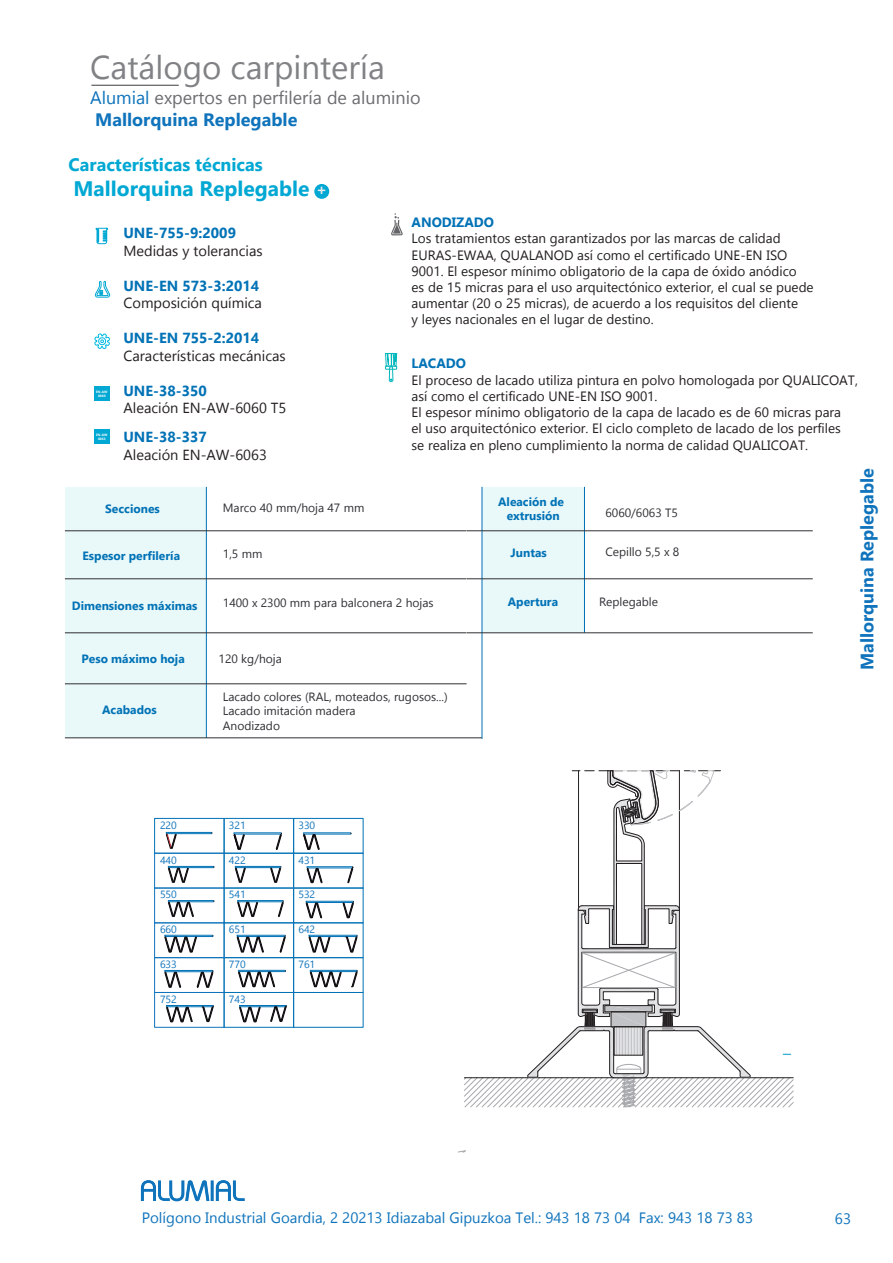
<style>
.page{position:relative;width:893px;height:1263px;background:#fff}
.page>*{position:absolute;margin:0;border:0;box-sizing:border-box;transform-origin:0 0}
.t1{font:33px "Gadugi";color:#808285}
.t2{font:700 21px "Gadugi";color:#00a8d3}
.t3{font:18px/21.6px "Gadugi";color:#6c6d70}
.t4{font:700 18px "Gadugi";color:#00a8d3}
.t5{font:700 18px "Gadugi";color:#1074bc}
.t6{font:15px "Gadugi";color:#1074bc}
.t7{font:14.55px "Gadugi";color:#231f20}
.t8{font:700 14.55px "Gadugi";color:#0072b6}
.t9{font:13.5px/16.2px "Gadugi";color:#231f20}
.t10{font:700 13.5px "Gadugi";color:#0072b6}
.t11{font:12px/14.4px "Gadugi";color:#302f34}
.t12{font:700 12px/14.4px "Gadugi";color:#0072b6;text-align:center}
.t13{font:10.5px "Gadugi";color:#1074bc}
.t14{font:700 3.3px/3.9px "Gadugi";color:#fff;text-align:center}
.s1{color:#1074bc}
.s2{font-weight:700;color:#1074bc}
.s3{font-size:15.6px;color:#eceaea}
</style>
<div class="page">
<hr style="left:91px;top:85px;width:88px;height:1px;background:#3e3e3f">
<svg style="left:140px;top:1180px;width:105px;height:22px"></svg>
<div style="left:314px;top:184px;width:15px;height:15px;background:#00a8d3;border-radius:50%"></div>
<div style="left:65px;top:487px;width:141px;height:251px;background:#e9f8f9"></div>
<div style="left:482px;top:487px;width:102px;height:146px;background:#e9f8f9"></div>
<hr style="left:206px;top:487px;width:1px;height:251px;background:#0072b6">
<hr style="left:65px;top:530px;width:402px;height:1px;background:#302f34">
<hr style="left:65px;top:578px;width:402px;height:1px;background:#302f34">
<hr style="left:65px;top:632px;width:402px;height:1px;background:#302f34">
<hr style="left:65px;top:683px;width:402px;height:1px;background:#302f34">
<hr style="left:65px;top:737px;width:417px;height:1px;background:#302f34">
<hr style="left:584px;top:487px;width:1px;height:146px;background:#0072b6">
<hr style="left:482px;top:487px;width:1px;height:252px;background:#0072b6">
<hr style="left:467px;top:530px;width:346px;height:1px;background:#302f34">
<hr style="left:467px;top:578px;width:346px;height:1px;background:#302f34">
<hr style="left:467px;top:632px;width:346px;height:1px;background:#302f34">
<svg style="left:96px;top:227px;width:12px;height:17px"></svg>
<svg style="left:95px;top:281px;width:15px;height:17px"></svg>
<svg style="left:94px;top:333px;width:16px;height:16px"></svg>
<div style="left:94px;top:386px;width:16px;height:14px;background:#00a8d3"></div>
<div style="left:94px;top:430px;width:16px;height:14px;background:#00a8d3"></div>
<svg style="left:391px;top:213px;width:12px;height:22px"></svg>
<svg style="left:385px;top:353px;width:12px;height:30px"></svg>
<svg style="left:458px;top:1150px;width:8px;height:3px"></svg>
<svg style="left:464px;top:770px;width:330px;height:337px"></svg>
<div style="left:605px;top:1005px;width:47px;height:7px;border:1px solid #231f20"></div>
<div style="left:614px;top:1026px;width:29px;height:29px;border:1px solid #231f20"></div>
<div style="left:154px;top:818px;width:70px;height:35px;border:1px solid #0072b6"></div>
<div style="left:154px;top:853px;width:70px;height:35px;border:1px solid #1074bc"></div>
<div style="left:154px;top:888px;width:70px;height:35px;border:1px solid #1074bc"></div>
<div style="left:154px;top:957px;width:70px;height:36px;border:1px solid #1074bc"></div>
<div style="left:154px;top:992px;width:70px;height:35px;border:1px solid #1074bc"></div>
<div style="left:224px;top:818px;width:70px;height:35px;border:1px solid #0072b6"></div>
<div style="left:224px;top:853px;width:70px;height:35px;border:1px solid #0072b6"></div>
<div style="left:224px;top:888px;width:70px;height:35px;border:1px solid #0072b6"></div>
<div style="left:224px;top:957px;width:70px;height:36px;border:1px solid #0072b6"></div>
<div style="left:224px;top:992px;width:70px;height:35px;border:1px solid #0072b6"></div>
<div style="left:293px;top:818px;width:70px;height:35px;border:1px solid #0072b6"></div>
<div style="left:293px;top:853px;width:70px;height:35px;border:1px solid #0072b6"></div>
<div style="left:293px;top:888px;width:70px;height:35px;border:1px solid #0072b6"></div>
<div style="left:293px;top:957px;width:70px;height:36px;border:1px solid #0072b6"></div>
<div style="left:293px;top:992px;width:70px;height:35px;border:1px solid #0072b6"></div>
<svg style="left:303px;top:832px;width:49px;height:18px"></svg>
<svg style="left:307px;top:866px;width:46px;height:17px"></svg>
<svg style="left:306px;top:901px;width:48px;height:18px"></svg>
<svg style="left:168px;top:900px;width:47px;height:17px"></svg>
<svg style="left:166px;top:832px;width:47px;height:17px"></svg>
<svg style="left:168px;top:866px;width:47px;height:17px"></svg>
<svg style="left:235px;top:866px;width:47px;height:17px"></svg>
<svg style="left:237px;top:900px;width:47px;height:17px"></svg>
<svg style="left:234px;top:832px;width:48px;height:18px"></svg>
<svg style="left:164px;top:970px;width:50px;height:18px"></svg>
<svg style="left:164px;top:935px;width:50px;height:18px"></svg>
<svg style="left:237px;top:935px;width:49px;height:18px"></svg>
<svg style="left:308px;top:935px;width:50px;height:18px"></svg>
<svg style="left:238px;top:970px;width:48px;height:17px"></svg>
<svg style="left:310px;top:970px;width:48px;height:18px"></svg>
<svg style="left:239px;top:1005px;width:48px;height:18px"></svg>
<svg style="left:166px;top:1005px;width:48px;height:18px"></svg>
<h1 class="t1" style="left:90px;top:47px;width:296px">Catálogo carpintería</h1>
<h3 class="t3" style="left:90px;top:87px;width:332px"><span class="s1">Alumial</span> expertos en perfilería de aluminio<br><span class="s2">Mallorquina Replegable</span></h3>
<h3 class="t4" style="left:69px;top:154px;width:196px">Características técnicas</h3>
<h2 class="t2" style="left:74px;top:176px;width:255px">Mallorquina Replegable <span class="s3">+</span></h2>
<p class="t14" style="left:96px;top:390px;width:13px">EN-AW<br>6060</p>
<p class="t14" style="left:96px;top:433px;width:13px">EN-AW<br>6063</p>
<p class="t8" style="left:123px;top:224px;width:114px">UNE-755-9:2009</p>
<p class="t7" style="left:123px;top:242px;width:141px">Medidas y tolerancias</p>
<p class="t8" style="left:123px;top:277px;width:137px">UNE-EN 573-3:2014</p>
<p class="t7" style="left:123px;top:294px;width:140px">Composición química</p>
<p class="t8" style="left:123px;top:329px;width:137px">UNE-EN 755-2:2014</p>
<p class="t7" style="left:123px;top:347px;width:164px">Características mecánicas</p>
<p class="t8" style="left:123px;top:382px;width:85px">UNE-38-350</p>
<p class="t7" style="left:123px;top:399px;width:164px">Aleación EN-AW-6060 T5</p>
<p class="t8" style="left:123px;top:428px;width:85px">UNE-38-337</p>
<p class="t7" style="left:123px;top:446px;width:145px">Aleación EN-AW-6063</p>
<p class="t10" style="left:412px;top:214px;width:84px">ANODIZADO</p>
<p class="t9" style="left:412px;top:230px;width:404px">Los tratamientos estan garantizados por las marcas de calidad EURAS-EWAA, QUALANOD así como el certificado UNE-EN ISO 9001. El espesor mínimo obligatorio de la capa de óxido anódico<br>es de 15 micras para el uso arquitectónico exterior, el cual se puede aumentar (20 o 25 micras), de acuerdo a los requisitos del cliente<br>y leyes nacionales en el lugar de destino.</p>
<p class="t10" style="left:412px;top:355px;width:56px">LACADO</p>
<p class="t9" style="left:412px;top:372px;width:448px">El proceso de lacado utiliza pintura en polvo homologada por QUALICOAT, así como el certificado UNE-EN ISO 9001.<br>El espesor mínimo obligatorio de la capa de lacado es de 60 micras para<br>el uso arquitectónico exterior. El ciclo completo de lacado de los perfiles<br>se realiza en pleno cumplimiento la norma de calidad QUALICOAT.</p>
<p class="t12" style="left:105px;top:502px;width:56px">Secciones</p>
<p class="t11" style="left:223px;top:501px;width:143px">Marco 40 mm/hoja 47 mm</p>
<p class="t11" style="left:223px;top:546px;width:41px">1,5 mm</p>
<p class="t11" style="left:223px;top:595px;width:212px">1400 x 2300 mm para balconera 2 hojas</p>
<p class="t12" style="left:83px;top:548px;width:99px">Espesor perfilería</p>
<p class="t12" style="left:72px;top:598px;width:127px">Dimensiones máximas</p>
<p class="t12" style="left:82px;top:652px;width:105px">Peso máximo hoja</p>
<p class="t12" style="left:102px;top:703px;width:56px">Acabados</p>
<p class="t11" style="left:219px;top:651px;width:65px">120 kg/hoja</p>
<p class="t11" style="left:223px;top:689px;width:226px">Lacado colores (RAL, moteados, rugosos...)<br>Lacado imitación madera<br>Anodizado</p>
<p class="t13" style="left:160px;top:819px;width:18px">220</p>
<p class="t13" style="left:229px;top:819px;width:18px">321</p>
<p class="t13" style="left:298px;top:819px;width:18px">330</p>
<p class="t13" style="left:160px;top:854px;width:18px">440</p>
<p class="t13" style="left:229px;top:854px;width:18px">422</p>
<p class="t13" style="left:298px;top:854px;width:18px">431</p>
<p class="t13" style="left:160px;top:887px;width:18px">550</p>
<p class="t13" style="left:229px;top:887px;width:18px">541</p>
<p class="t13" style="left:298px;top:887px;width:18px">532</p>
<p class="t13" style="left:160px;top:923px;width:18px">660</p>
<p class="t13" style="left:229px;top:923px;width:18px">651</p>
<p class="t13" style="left:298px;top:923px;width:18px">642</p>
<p class="t13" style="left:160px;top:958px;width:18px">633</p>
<p class="t13" style="left:229px;top:958px;width:18px">770</p>
<p class="t13" style="left:298px;top:958px;width:18px">761</p>
<p class="t13" style="left:160px;top:993px;width:18px">752</p>
<p class="t13" style="left:229px;top:993px;width:18px">743</p>
<p class="t12" style="left:498px;top:494px;width:67px">Aleación de extrusión</p>
<p class="t11" style="left:605px;top:505px;width:74px">6060/6063 T5</p>
<p class="t11" style="left:605px;top:544px;width:75px">Cepillo 5,5 x 8</p>
<p class="t11" style="left:599px;top:594px;width:61px">Replegable</p>
<p class="t12" style="left:511px;top:545px;width:38px">Juntas</p>
<p class="t12" style="left:508px;top:594px;width:52px">Apertura</p>
<h3 class="t5" style="left:856px;top:670px;width:204px;rotate:-90deg">Mallorquina Replegable</h3>
<p class="t6" style="left:142px;top:1208px;width:613px">Polígono Industrial Goardia, 2 20213 Idiazabal Gipuzkoa Tel.: 943 18 73 04 Fax: 943 18 73 83</p>
<p class="t6" style="left:835px;top:1210px;width:18px">63</p>
</div>
